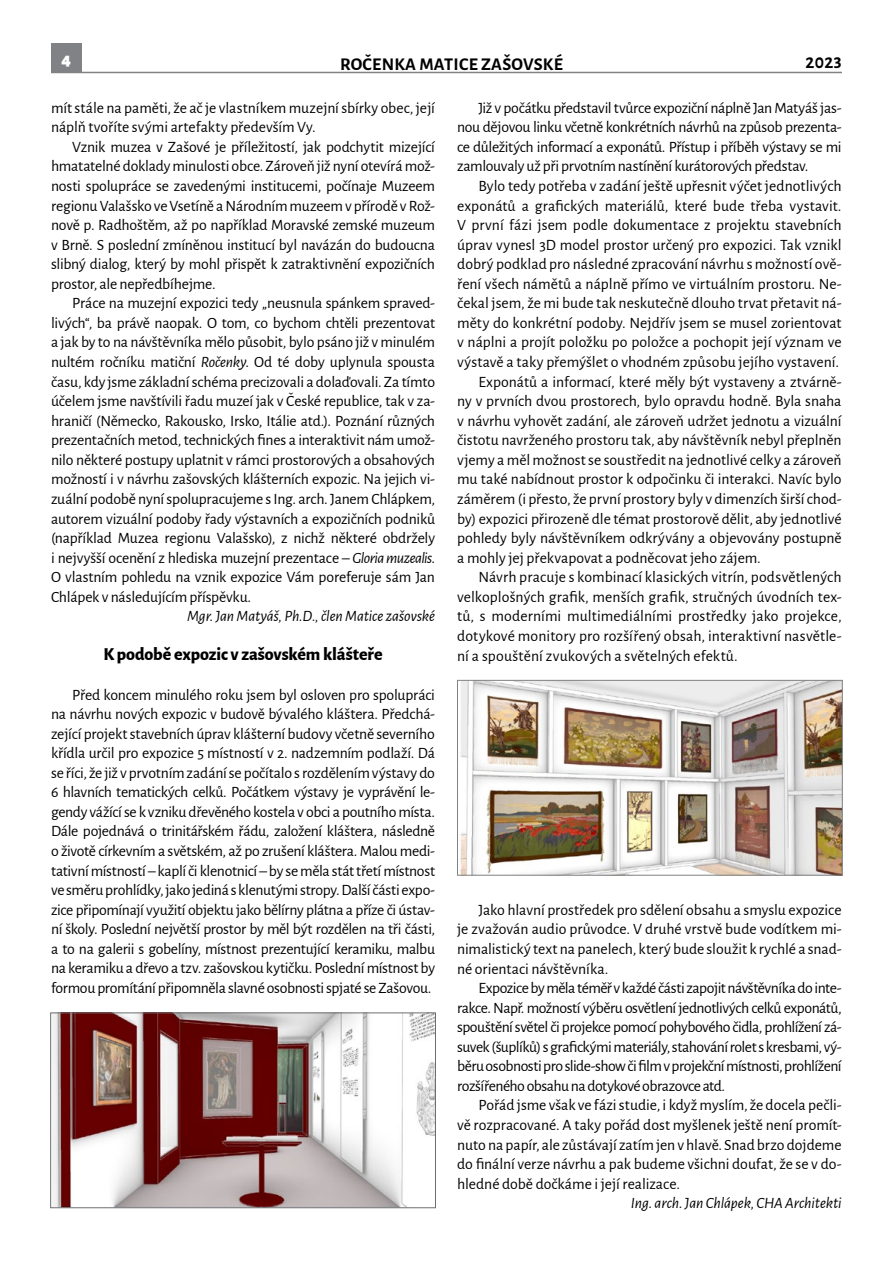
<style>
.page{position:relative;width:893px;height:1263px;background:#fff}
.page>*{position:absolute;margin:0;border:0;box-sizing:border-box;transform-origin:0 0}
.t1{font:800 18px "Alegreya Sans";letter-spacing:-.005em;color:#000}
.t2{font:700 18px "Alegreya Sans";letter-spacing:.015em;color:#000}
.t3{font:900 18px "Alegreya Sans";color:#fff}
.t4{font:15.75px/19.5px "Alegreya Sans";color:#000;text-align:justify}
.t5{font:italic 15.75px "Alegreya Sans";letter-spacing:-.005em;color:#000}
.s1{font-style:italic}
</style>
<div class="page">
<div style="left:51px;top:43px;width:31px;height:30px;background:#808285"></div>
<hr style="left:51px;top:72px;width:791px;height:1px;background:#808285">
<img style="left:52px;top:1014px;width:382px;height:192px">
<div style="left:50px;top:1012px;width:386px;height:196px;border:1px solid #6c6f72"></div>
<img style="left:460px;top:682px;width:381px;height:191px">
<div style="left:457px;top:680px;width:386px;height:195px;border:1px solid #808285"></div>
<p class="t3" style="left:62px;top:45px;width:11px">4</p>
<p class="t2" style="left:340px;top:51px;width:224px">ROČENKA MATICE ZAŠOVSKÉ</p>
<p class="t2" style="left:806px;top:49px;width:38px">2023</p>
<p class="t4" style="left:51px;top:97px;width:385px">mít stále na paměti, že ač je vlastníkem muzejní sbírky obec, její náplň tvoříte svými artefakty především Vy.</p>
<p class="t4" style="left:51px;top:136px;width:386px;text-indent:21px">Vznik muzea v Zašové je příležitostí, jak podchytit mizející hmatatelné doklady minulosti obce. Zároveň již nyní otevírá mož&shy;nosti spolupráce se zavedenými institucemi, počínaje Muzeem regionu Valašsko ve Vsetíně a Národním muzeem v přírodě v Rož&shy;nově p. Radhoštěm, až po například Moravské zemské muzeum v Brně. S poslední zmíněnou institucí byl navázán do budoucna slibný dialog, který by mohl přispět k zatraktivnění expozičních prostor, ale nepředbíhejme.</p>
<p class="t4" style="left:51px;top:293px;width:386px;text-indent:21px">Práce na muzejní expozici tedy „neusnula spánkem spraved&shy;livých“, ba právě naopak. O tom, co bychom chtěli prezentovat a jak by to na návštěvníka mělo působit, bylo psáno již v minulém nultém ročníku matiční <span class="s1">Ročenky</span>. Od té doby uplynula spousta času, kdy jsme základní schéma precizovali a dolaďovali. Za tímto účelem jsme navštívili řadu muzeí jak v České republice, tak v za&shy;hraničí (Německo, Rakousko, Irsko, Itálie atd.). Poznání různých prezentačních metod, technických fines a interaktivit nám umož&shy;nilo některé postupy uplatnit v rámci prostorových a obsahových možností i v návrhu zašovských klášterních expozic. Na jejich vi&shy;zuální podobě nyní spolupracujeme s Ing. arch. Janem Chlápkem, autorem vizuální podoby řady výstavních a expozičních podniků (například Muzea regionu Valašsko), z nichž některé obdržely i nejvyšší ocenění z hlediska muzejní prezentace – <span class="s1">Gloria muzealis</span>.<br>O vlastním pohledu na vznik expozice Vám poreferuje sám Jan Chlápek v následujícím příspěvku.</p>
<p class="t5" style="left:187px;top:606px;width:249px">Mgr. Jan Matyáš, Ph.D., člen Matice zašovské</p>
<p class="t1" style="left:103px;top:641px;width:281px">K podobě expozic v zašovském klášteře</p>
<p class="t4" style="left:51px;top:684px;width:386px;text-indent:21px">Před koncem minulého roku jsem byl osloven pro spolupráci na návrhu nových expozic v budově bývalého kláštera. Předchá&shy;zející projekt stavebních úprav klášterní budovy včetně severního křídla určil pro expozice 5 místností v 2. nadzemním podlaží. Dá se říci, že již v prvotním zadání se počítalo s rozdělením výstavy do 6 hlavních tematických celků. Počátkem výstavy je vyprávění le&shy;gendy vážící se k vzniku dřevěného kostela v obci a poutního místa.<br>Dále pojednává o trinitářském řádu, založení kláštera, následně o životě církevním a světském, až po zrušení kláštera. Malou medi&shy;tativní místností – kaplí či klenotnicí – by se měla stát třetí místnost ve směru prohlídky, jako jediná s klenutými stropy. Další části expo&shy;zice připomínají využití objektu jako bělírny plátna a příze či ústav&shy;ní školy. Poslední největší prostor by měl být rozdělen na tři části, a to na galerii s gobelíny, místnost prezentující keramiku, malbu na keramiku a dřevo a tzv. zašovskou kytičku. Poslední místnost by formou promítání připomněla slavné osobnosti spjaté se Zašovou.</p>
<p class="t4" style="left:457px;top:97px;width:386px;text-indent:21px">Již v počátku představil tvůrce expoziční náplně Jan Matyáš jas&shy;nou dějovou linku včetně konkrétních návrhů na způsob prezenta&shy;ce důležitých informací a exponátů. Přístup i příběh výstavy se mi zamlouvaly už při prvotním nastínění kurátorových představ.</p>
<p class="t4" style="left:478px;top:175px;width:365px">Bylo tedy potřeba v zadání ještě upřesnit výčet jednotlivých</p>
<p class="t4" style="left:457px;top:195px;width:386px">exponátů a grafických materiálů, které bude třeba vystavit.</p>
<p class="t4" style="left:457px;top:215px;width:386px">V první fázi jsem podle dokumentace z projektu stavebních</p>
<p class="t4" style="left:457px;top:234px;width:386px">úprav vynesl 3D model prostor určený pro expozici. Tak vznikl</p>
<p class="t4" style="left:457px;top:254px;width:386px">dobrý podklad pro následné zpracování návrhu s možností ově-</p>
<p class="t4" style="left:457px;top:273px;width:386px">ření všech námětů a náplně přímo ve virtuálním prostoru. Ne-</p>
<p class="t4" style="left:457px;top:293px;width:386px">čekal jsem, že mi bude tak neskutečně dlouho trvat přetavit ná-</p>
<p class="t4" style="left:457px;top:312px;width:386px">měty do konkrétní podoby. Nejdřív jsem se musel zorientovat</p>
<p class="t4" style="left:457px;top:332px;width:386px">v náplni a projít položku po položce a pochopit její význam ve</p>
<p class="t4" style="left:457px;top:351px;width:383px">výstavě a taky přemýšlet o vhodném způsobu jejího vystavení.</p>
<p class="t4" style="left:478px;top:371px;width:365px">Exponátů a informací, které měly být vystaveny a ztvárně-</p>
<p class="t4" style="left:457px;top:391px;width:386px">ny v prvních dvou prostorech, bylo opravdu hodně. Byla snaha</p>
<p class="t4" style="left:457px;top:410px;width:386px">v návrhu vyhovět zadání, ale zároveň udržet jednotu a vizuální</p>
<p class="t4" style="left:457px;top:430px;width:386px">čistotu navrženého prostoru tak, aby návštěvník nebyl přeplněn</p>
<p class="t4" style="left:457px;top:449px;width:386px">vjemy a měl možnost se soustředit na jednotlivé celky a zároveň</p>
<p class="t4" style="left:457px;top:469px;width:386px">mu také nabídnout prostor k odpočinku či interakci. Navíc bylo</p>
<p class="t4" style="left:457px;top:488px;width:386px">záměrem (i přesto, že první prostory byly v dimenzích širší chod-</p>
<p class="t4" style="left:457px;top:508px;width:386px">by) expozici přirozeně dle témat prostorově dělit, aby jednotlivé</p>
<p class="t4" style="left:457px;top:528px;width:386px">pohledy byly návštěvníkem odkrývány a objevovány postupně</p>
<p class="t4" style="left:457px;top:547px;width:305px">a mohly jej překvapovat a podněcovat jeho zájem.</p>
<p class="t4" style="left:478px;top:567px;width:365px">Návrh pracuje s kombinací klasických vitrín, podsvětlených</p>
<p class="t4" style="left:457px;top:586px;width:386px">velkoplošných grafik, menších grafik, stručných úvodních tex-</p>
<p class="t4" style="left:457px;top:606px;width:386px">tů, s moderními multimediálními prostředky jako projekce,</p>
<p class="t4" style="left:457px;top:625px;width:386px">dotykové monitory pro rozšířený obsah, interaktivní nasvětle-</p>
<p class="t4" style="left:457px;top:645px;width:282px">ní a spouštění zvukových a světelných efektů.</p>
<p class="t4" style="left:457px;top:899px;width:386px;text-indent:21px">Jako hlavní prostředek pro sdělení obsahu a smyslu expozice je zvažován audio průvodce. V druhé vrstvě bude vodítkem mi&shy;nimalistický text na panelech, který bude sloužit k rychlé a snad&shy;né orientaci návštěvníka.</p>
<p class="t4" style="left:457px;top:977px;width:386px;text-indent:21px">Expozice by měla téměř v každé části zapojit návštěvníka do inte&shy;rakce. Např. možností výběru osvětlení jednotlivých celků exponátů, spouštění světel či projekce pomocí pohybového čidla, prohlížení zá&shy;suvek (šuplíků) s grafickými materiály, stahování rolet s kresbami, vý&shy;běru osobnosti pro slide-show či film v projekční místnosti, prohlížení rozšířeného obsahu na dotykové obrazovce atd.</p>
<p class="t4" style="left:457px;top:1095px;width:386px;text-indent:21px">Pořád jsme však ve fázi studie, i když myslím, že docela pečli&shy;vě rozpracované. A taky pořád dost myšlenek ještě není promít&shy;nuto na papír, ale zůstávají zatím jen v hlavě. Snad brzo dojdeme do finální verze návrhu a pak budeme všichni doufat, že se v do&shy;hledné době dočkáme i její realizace.</p>
<p class="t5" style="left:631px;top:1192px;width:212px">Ing. arch. Jan Chlápek, CHA Architekti</p>
</div>
